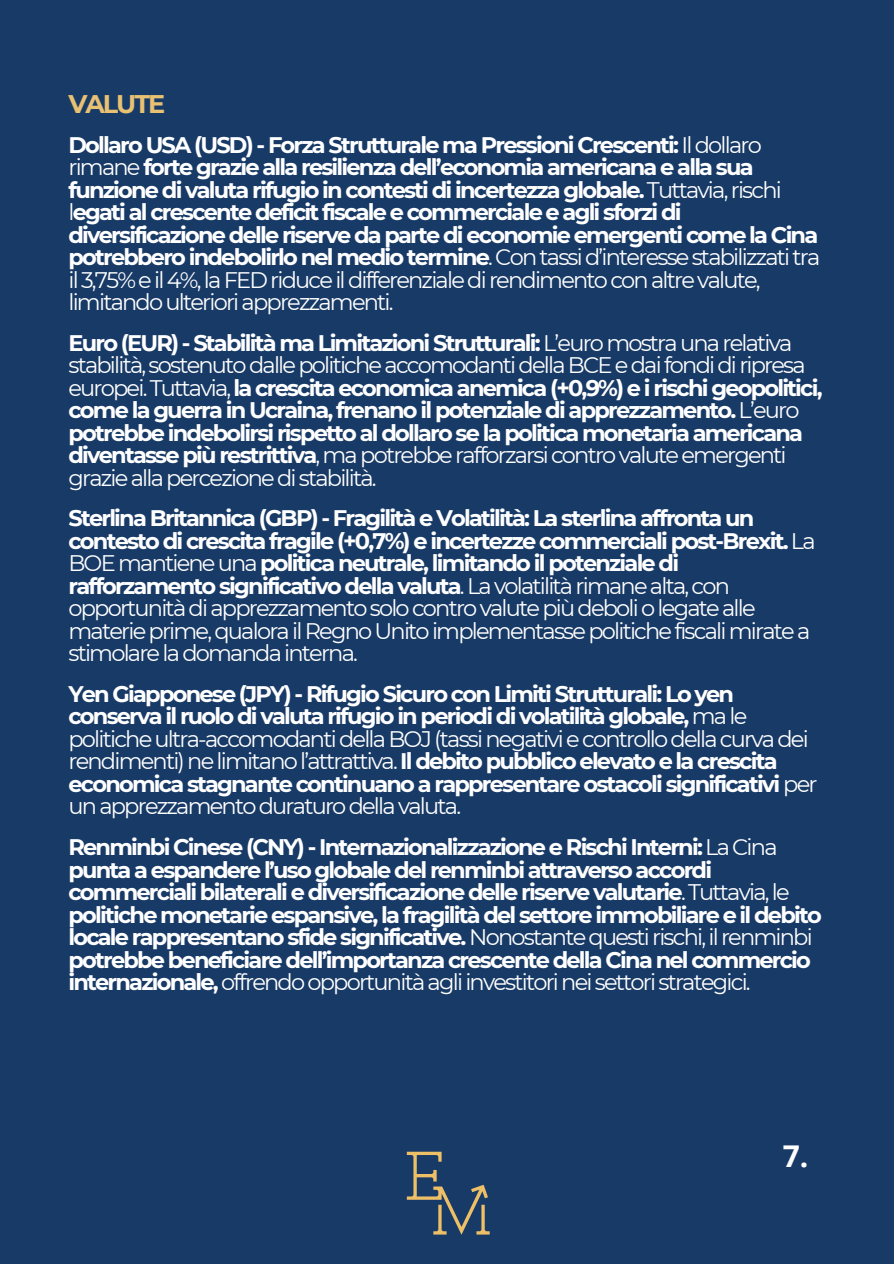
<style>
.page{position:relative;width:894px;height:1264px;background:#fff}
.page>*{position:absolute;margin:0;border:0;box-sizing:border-box;transform-origin:0 0}
.t1{font:700 30px "Open Sans";color:#fff}
.t2{font:700 25.5px "Montserrat";letter-spacing:-.08em;color:#e9c173}
.t3{font:700 22.5px/22.5px "Montserrat";letter-spacing:-.08em;color:#fff}
.s1{font-weight:400}
</style>
<div class="page">
<div style="left:0;top:0;width:893px;height:1263px;background:#183a67"></div>
<svg style="left:406px;top:1151px;width:83px;height:83px"></svg>
<h2 class="t2" style="left:68px;top:89px;width:98px">VALUTE</h2>
<p class="t3" style="left:68px;top:133px;width:753px">Dollaro USA (USD) - Forza Strutturale ma Pressioni Crescenti: <span class="s1">Il dollaro rimane</span> forte grazie alla resilienza dell’economia americana e alla sua funzione di valuta rifugio in contesti di incertezza globale. <span class="s1">Tuttavia, rischi l</span>egati al crescente deficit fiscale e commerciale e agli sforzi di diversificazione delle riserve da parte di economie emergenti come la Cina potrebbero indebolirlo nel medio termine<span class="s1">. Con tassi d’interesse stabilizzati tra il 3,75% e il 4%, la FED riduce il differenziale di rendimento con altre valute, limitando ulteriori apprezzamenti.</span></p>
<p class="t3" style="left:68px;top:331px;width:755px">Euro (EUR) - Stabilità ma Limitazioni Strutturali: <span class="s1">L’euro mostra una relativa stabilità, sostenuto dalle politiche accomodanti della BCE e dai fondi di ripresa europei. Tuttavia,</span> la crescita economica anemica (+0,9%) e i rischi geopolitici, come la guerra in Ucraina, frenano il potenziale di apprezzamento. <span class="s1">L’euro </span>potrebbe indebolirsi rispetto al dollaro se la politica monetaria americana diventasse più restrittiva<span class="s1">, ma potrebbe rafforzarsi contro valute emergenti grazie alla percezione di stabilità.</span></p>
<p class="t3" style="left:68px;top:507px;width:748px">Sterlina Britannica (GBP) - Fragilità e Volatilità: La sterlina affronta un contesto di crescita fragile (+0,7%) e incertezze commerciali post-Brexit. <span class="s1">La BOE mantiene una</span> politica neutrale, limitando il potenziale di rafforzamento significativo della valuta<span class="s1">. La volatilità rimane alta, con opportunità di apprezzamento solo contro valute più deboli o legate alle materie prime, qualora il Regno Unito implementasse politiche fiscali mirate a stimolare la domanda interna.</span></p>
<p class="t3" style="left:68px;top:682px;width:750px">Yen Giapponese (JPY) - Rifugio Sicuro con Limiti Strutturali: Lo yen conserva il ruolo di valuta rifugio in periodi di volatilità globale, <span class="s1">ma le politiche ultra-accomodanti della BOJ (tassi negativi e controllo della curva dei rendimenti) ne limitano l’attrattiva.</span> Il debito pubblico elevato e la crescita economica stagnante continuano a rappresentare ostacoli significativi <span class="s1">per un apprezzamento duraturo della valuta.</span></p>
<p class="t3" style="left:68px;top:835px;width:754px">Renminbi Cinese (CNY) - Internazionalizzazione e Rischi Interni: <span class="s1">La Cina </span>punta a espandere l’uso globale del renminbi attraverso accordi commerciali bilaterali e diversificazione delle riserve valutarie<span class="s1">. Tuttavia, le </span>politiche monetarie espansive, la fragilità del settore immobiliare e il debito locale rappresentano sfide significative. <span class="s1">Nonostante questi rischi, il renminbi </span>potrebbe beneficiare dell’importanza crescente della Cina nel commercio internazionale, <span class="s1">offrendo opportunità agli investitori nei settori strategici.</span></p>
<h1 class="t1" style="left:782px;top:1134px;width:27px">7.</h1>
</div>
